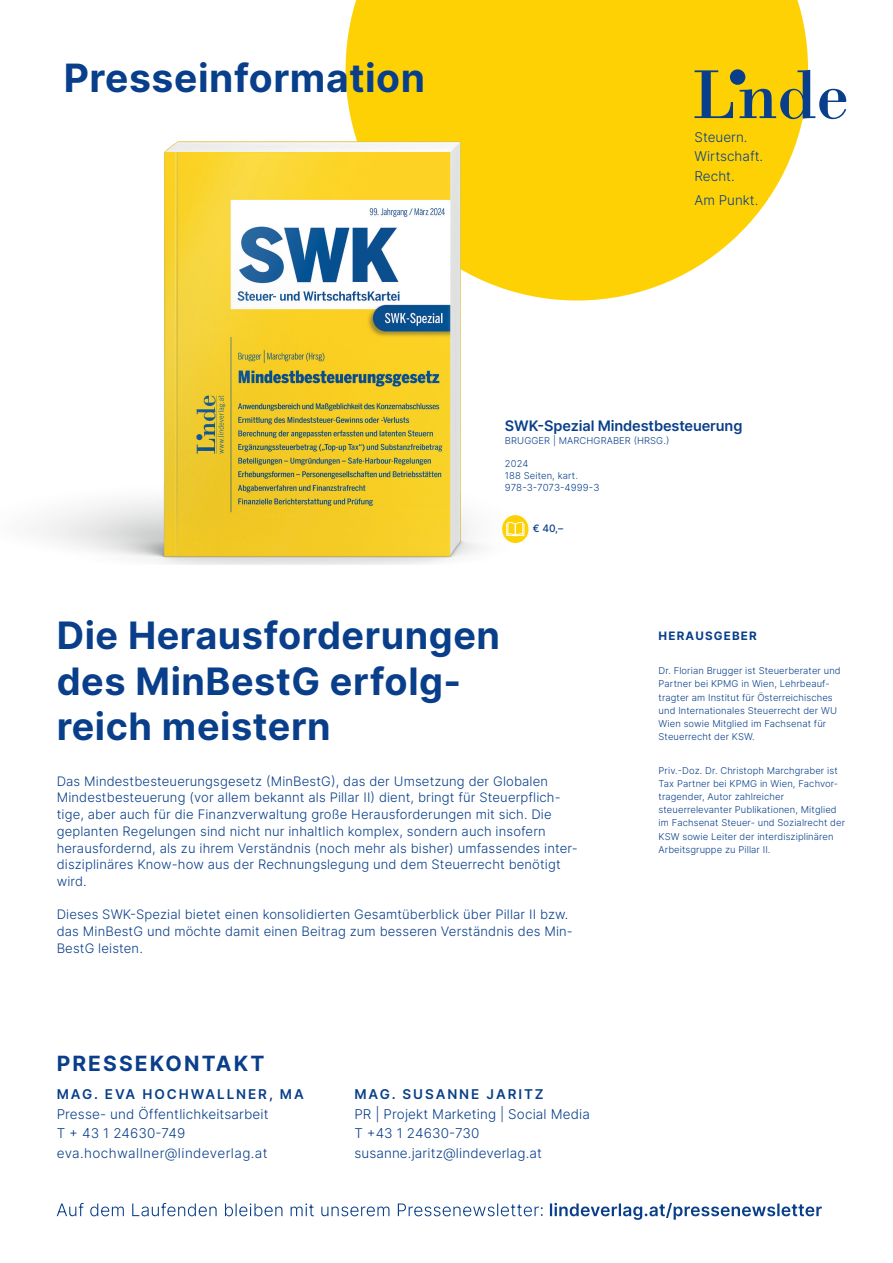
<style>
.page{position:relative;width:893px;height:1263px;background:#fff}
.page>*{position:absolute;margin:0;border:0;box-sizing:border-box;transform-origin:0 0}
.t1{font:700 39px "Inter";letter-spacing:.015em;color:#093f8a}
.t2{font:700 37.8px/45.3px "Inter";letter-spacing:.015em;color:#093f8a}
.t3{font:700 21px "Inter";letter-spacing:.1em;color:#093f8a}
.t4{font:600 14.55px "Inter";letter-spacing:-.01em;color:#093f8a}
.t5{font:300 13.5px/19.5px "Inter";letter-spacing:.01em;color:#093f8a}
.t6{font:600 13.5px "Inter";letter-spacing:.14em;color:#093f8a}
.t7{font:300 13.05px/16.6px "Inter";letter-spacing:.01em;color:#093f8a}
.t8{font:700 11.7px "Inter";letter-spacing:.1em;color:#093f8a}
.t9{font:500 10.2px "Inter";color:#093f8a}
.t10{font:300 9.75px "Inter";letter-spacing:-.005em;color:#093f8a}
.t11{font:300 9.45px/13px "Inter";letter-spacing:.01em;color:#093f8a}
</style>
<div class="page">
<div style="left:346px;top:0;width:462px;height:228px;background:#fed105"></div>
<svg style="left:694px;top:70px;width:39px;height:43px;background:#baa829"></svg>
<svg style="left:740px;top:70px;width:106px;height:49px"></svg>
<div style="left:730px;top:69px;width:15px;height:16px;background:#093f8a;border-radius:50%"></div>
<img style="left:37px;top:113px;width:708px;height:451px">
<svg style="left:502px;top:515px;width:26px;height:28px"></svg>
<div style="left:500px;top:517px;width:30px;height:24px;background:#fed105;opacity:.75"></div>
<svg style="left:506px;top:521px;width:19px;height:15px"></svg>
<svg style="left:57px;top:1203px;width:765px;height:17px"></svg>
<h1 class="t1" style="left:64px;top:50px;width:363px">Presseinformation</h1>
<p class="t5" style="left:694px;top:127px;width:70px">Steuern.<br>Wirtschaft.<br>Recht.</p>
<p class="t5" style="left:694px;top:190px;width:65px">Am Punkt.</p>
<p class="t4" style="left:505px;top:415px;width:239px">SWK-Spezial Mindestbesteuerung</p>
<p class="t11" style="left:505px;top:434px;width:166px">BRUGGER | MARCHGRABER (HRSG.)</p>
<p class="t11" style="left:505px;top:458px;width:74px;line-height:11.7px">2024<br>188 Seiten, kart.</p>
<p class="t10" style="left:505px;top:480px;width:96px">978-3-7073-4999-3</p>
<p class="t9" style="left:533px;top:521px;width:32px">€ 40,–</p>
<h2 class="t2" style="left:57px;top:612px;width:445px">Die Herausforderungen des MinBestG erfolg&shy;reich meistern</h2>
<p class="t7" style="left:57px;top:772px;width:523px">Das Mindestbesteuerungsgesetz (MinBestG), das der Umsetzung der Globalen Mindestbesteuerung (vor allem bekannt als Pillar II) dient, bringt für Steuerpflich&shy;tige, aber auch für die Finanzverwaltung große Herausforderungen mit sich. Die geplanten Regelungen sind nicht nur inhaltlich komplex, sondern auch insofern herausfordernd, als zu ihrem Verständnis (noch mehr als bisher) umfassendes inter&shy;disziplinäres Know-how aus der Rechnungslegung und dem Steuerrecht benötigt wird.</p>
<p class="t7" style="left:57px;top:906px;width:518px">Dieses SWK-Spezial bietet einen konsolidierten Gesamtüberblick über Pillar II bzw. das MinBestG und möchte damit einen Beitrag zum besseren Verständnis des Min-<br>BestG leisten.</p>
<h3 class="t3" style="left:57px;top:1048px;width:209px">PRESSEKONTAKT</h3>
<p class="t6" style="left:57px;top:1084px;width:249px">MAG. EVA HOCHWALLNER, MA</p>
<p class="t5" style="left:57px;top:1104px;width:213px">Presse- und Öffentlichkeitsarbeit<br>T + 43 1 24630-749 eva.hochwallner@lindeverlag.at</p>
<p class="t6" style="left:354px;top:1084px;width:191px">MAG. SUSANNE JARITZ</p>
<p class="t5" style="left:354px;top:1104px;width:237px">PR | Projekt Marketing | Social Media<br>T +43 1 24630-730 susanne.jaritz@lindeverlag.at</p>
<p class="t8" style="left:659px;top:627px;width:100px">HERAUSGEBER</p>
<p class="t11" style="left:659px;top:664px;width:184px">Dr. Florian Brugger ist Steuerberater und Partner bei KPMG in Wien, Lehrbeauf&shy;tragter am Institut für Österreichisches und Internationales Steuerrecht der WU Wien sowie Mitglied im Fachsenat für Steuerrecht der KSW.</p>
<p class="t11" style="left:659px;top:764px;width:188px">Priv.-Doz. Dr. Christoph Marchgraber ist Tax Partner bei KPMG in Wien, Fachvor&shy;tragender, Autor zahlreicher steuerrelevanter Publikationen, Mitglied im Fachsenat Steuer- und Sozialrecht der KSW sowie Leiter der interdisziplinären Arbeitsgruppe zu Pillar II.</p>
</div>
